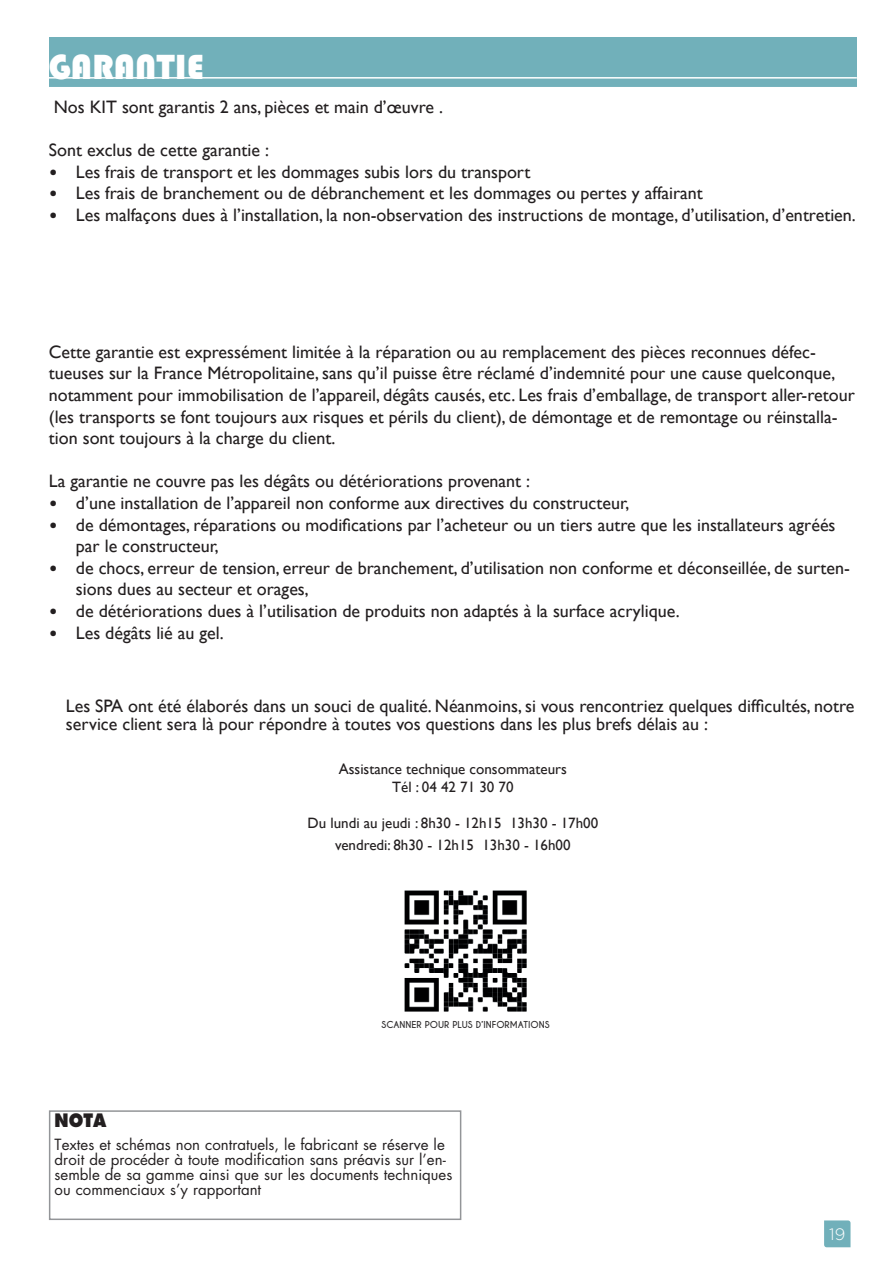
<style>
.page{position:relative;width:893px;height:1263px;background:#fff}
.page>*{position:absolute;margin:0;border:0;box-sizing:border-box;transform-origin:0 0}
.t1{font:36px "Bauhaus 93";color:#fff}
.t2{font:18px/21.6px "Gill Sans";color:#231f20}
.t3{font:800 18px "Futura Std";color:#231f20;scale:.9 1}
.t4{font:300 16.5px "Gotham";color:#fff}
.t5{font:15px/15px "Futura Std";color:#231f20}
.t6{font:15px/18px "Gill Sans";color:#231f20;text-align:center}
.t7{font:700 9px "Caviar Dreams";color:#312f30}
.s1{font-family:"Calibri"}
</style>
<div class="page">
<svg style="left:824px;top:1220px;width:26px;height:27px"></svg>
<div style="left:49px;top:38px;width:808px;height:49px;background:#71b0ba"></div>
<hr style="left:49px;top:77px;width:808px;height:2px;background:#fff">
<img style="left:404px;top:890px;width:123px;height:122px">
<div style="left:49px;top:1110px;width:412px;height:110px;border:2px solid #939598"></div>
<h1 class="t1" style="left:49px;top:45px;width:157px">GARANTIE</h1>
<p class="t2" style="left:54px;top:97px;width:391px">Nos KIT sont garantis 2 ans, pièces et main d’œuvre .</p>
<p class="t2" style="left:49px;top:141px;width:222px">Sont exclus de cette garantie :</p>
<p class="t2" style="left:49px;top:162px;width:483px"><span class="s1">•</span> Les frais de transport et les dommages subis lors du transport</p>
<p class="t2" style="left:49px;top:184px;width:655px"><span class="s1">•</span> Les frais de branchement ou de débranchement et les dommages ou pertes y affairant</p>
<p class="t2" style="left:49px;top:205px;width:808px"><span class="s1">•</span> Les malfaçons dues à l’installation, la non-observation des instructions de montage, d’utilisation, d’entretien.</p>
<p class="t2" style="left:49px;top:342px;width:807px">Cette garantie est expressément limitée à la réparation ou au remplacement des pièces reconnues défec&shy;tueuses sur la France Métropolitaine, sans qu’il puisse être réclamé d’indemnité pour une cause quelconque, notamment pour immobilisation de l’appareil, dégâts causés, etc. Les frais d’emballage, de transport aller-retour (les transports se font toujours aux risques et périls du client), de démontage et de remontage ou réinstalla&shy;tion sont toujours à la charge du client.</p>
<p class="t2" style="left:49px;top:472px;width:483px">La garantie ne couvre pas les dégâts ou détériorations provenant :</p>
<p class="t2" style="left:49px;top:493px;width:582px"><span class="s1">•</span> d’une installation de l’appareil non conforme aux directives du constructeur,</p>
<p class="t2" style="left:76px;top:514px;width:761px;text-indent:-27px"><span class="s1">•</span> de démontages, réparations ou modifications par l’acheteur ou un tiers autre que les installateurs agréés par le constructeur,</p>
<p class="t2" style="left:76px;top:558px;width:775px;text-indent:-27px"><span class="s1">•</span> de chocs, erreur de tension, erreur de branchement, d’utilisation non conforme et déconseillée, de surten&shy;sions dues au secteur et orages,</p>
<p class="t2" style="left:49px;top:601px;width:632px"><span class="s1">•</span> de détériorations dues à l’utilisation de produits non adaptés à la surface acrylique.</p>
<p class="t2" style="left:49px;top:623px;width:176px"><span class="s1">•</span> Les dégâts lié au gel.</p>
<p class="t2" style="left:66px;top:697px;width:790px;line-height:18px">Les SPA ont été élaborés dans un souci de qualité. Néanmoins, si vous rencontriez quelques difficultés, notre service client sera là pour répondre à toutes vos questions dans les plus brefs délais au :</p>
<p class="t6" style="left:339px;top:761px;width:230px">Assistance technique consommateurs<br>Tél : 04 42 71 30 70</p>
<p class="t6" style="left:308px;top:814px;width:292px;line-height:21.6px">Du lundi au jeudi : 8h30 - 12h15 13h30 - 17h00 vendredi: 8h30 - 12h15 13h30 - 16h00</p>
<p class="t7" style="left:382px;top:1020px;width:169px">SCANNER POUR PLUS D’INFORMATIONS</p>
<p class="t3" style="left:55px;top:1110px;width:59px">NOTA</p>
<p class="t5" style="left:55px;top:1138px;width:399px">Textes et schémas non contratuels, le fabricant se réserve le droit de procéder à toute modification sans préavis sur l’en&shy;semble de sa gamme ainsi que sur les documents techniques ou commenciaux s’y rapportant</p>
<p class="t4" style="left:829px;top:1227px;width:18px">19</p>
</div>
